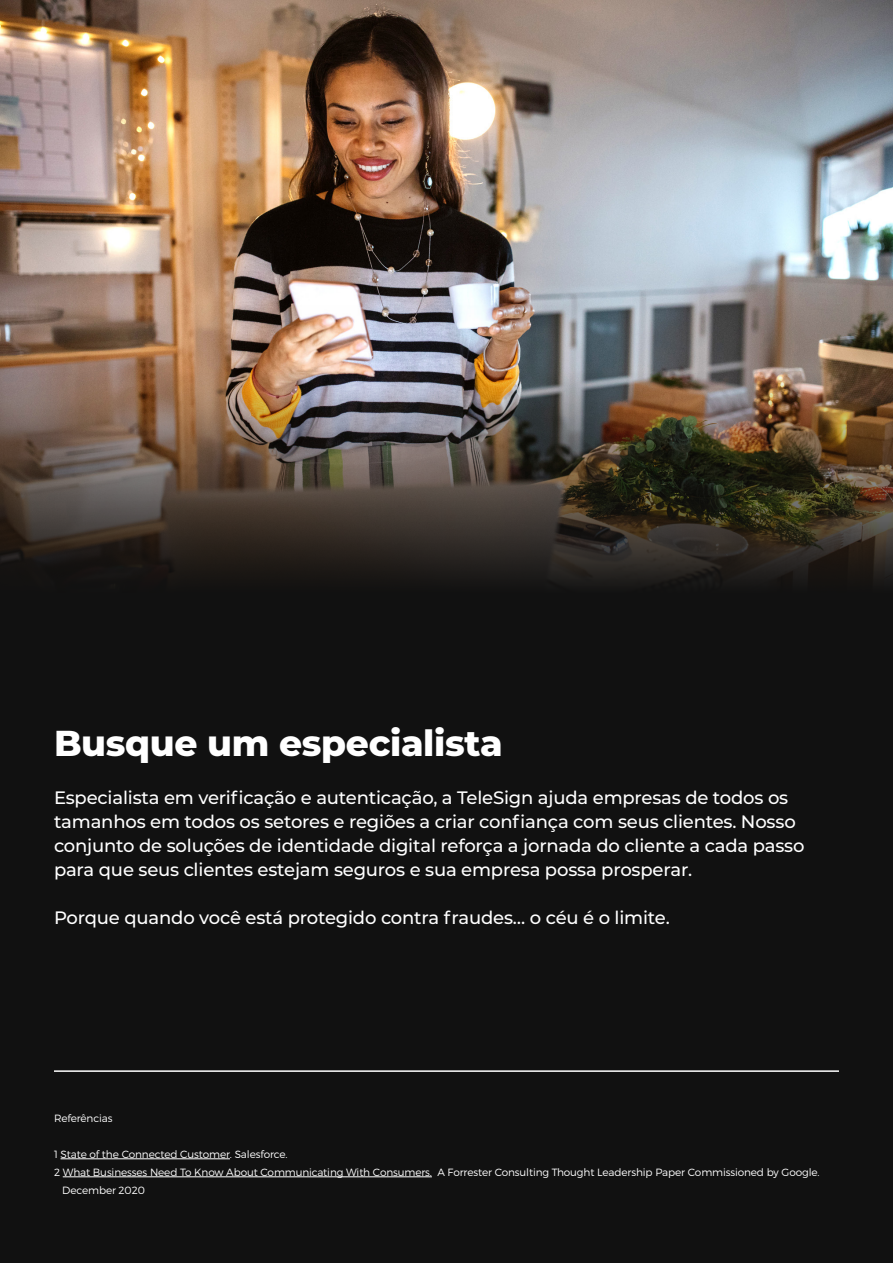
<style>
.page{position:relative;width:893px;height:1263px;background:#fff}
.page>*{position:absolute;margin:0;border:0;box-sizing:border-box;transform-origin:0 0}
.t1{font:800 36px "Montserrat";letter-spacing:-.01em;color:#fff}
.t2{font:500 18px/24px "Montserrat";letter-spacing:-.01em;color:#fff}
.t3{font:300 10.5px "Montserrat";letter-spacing:-.01em;color:#fff}
</style>
<div class="page">
<img style="left:0;top:0;width:893px;height:305px">
<div style="left:0;top:631px;width:893px;height:632px;background:#111"></div>
<img style="left:0;top:305px;width:893px;height:326px">
<hr style="left:61px;top:1158px;width:169px;height:1px;background:#fff">
<hr style="left:63px;top:1176px;width:369px;height:1px;background:#fff">
<hr style="left:54px;top:1070px;width:785px;height:2px;background:#fff">
<h1 class="t1" style="left:54px;top:717px;width:450px">Busque um especialista</h1>
<p class="t2" style="left:54px;top:785px;width:752px">Especialista em verificação e autenticação, a TeleSign ajuda empresas de todos os tamanhos em todos os setores e regiões a criar confiança com seus clientes. Nosso conjunto de soluções de identidade digital reforça a jornada do cliente a cada passo para que seus clientes estejam seguros e sua empresa possa prosperar.</p>
<p class="t2" style="left:54px;top:905px;width:617px">Porque quando você está protegido contra fraudes… o céu é o limite.</p>
<p class="t3" style="left:54px;top:1111px;width:60px">Referências</p>
<p class="t3" style="left:54px;top:1147px;width:235px">1 State of the Connected Customer. Salesforce.</p>
<p class="t3" style="left:54px;top:1165px;width:767px">2 What Businesses Need To Know About Communicating With Consumers. A Forrester Consulting Thought Leadership Paper Commissioned by Google.</p>
<p class="t3" style="left:62px;top:1183px;width:84px">December 2020</p>
</div>
